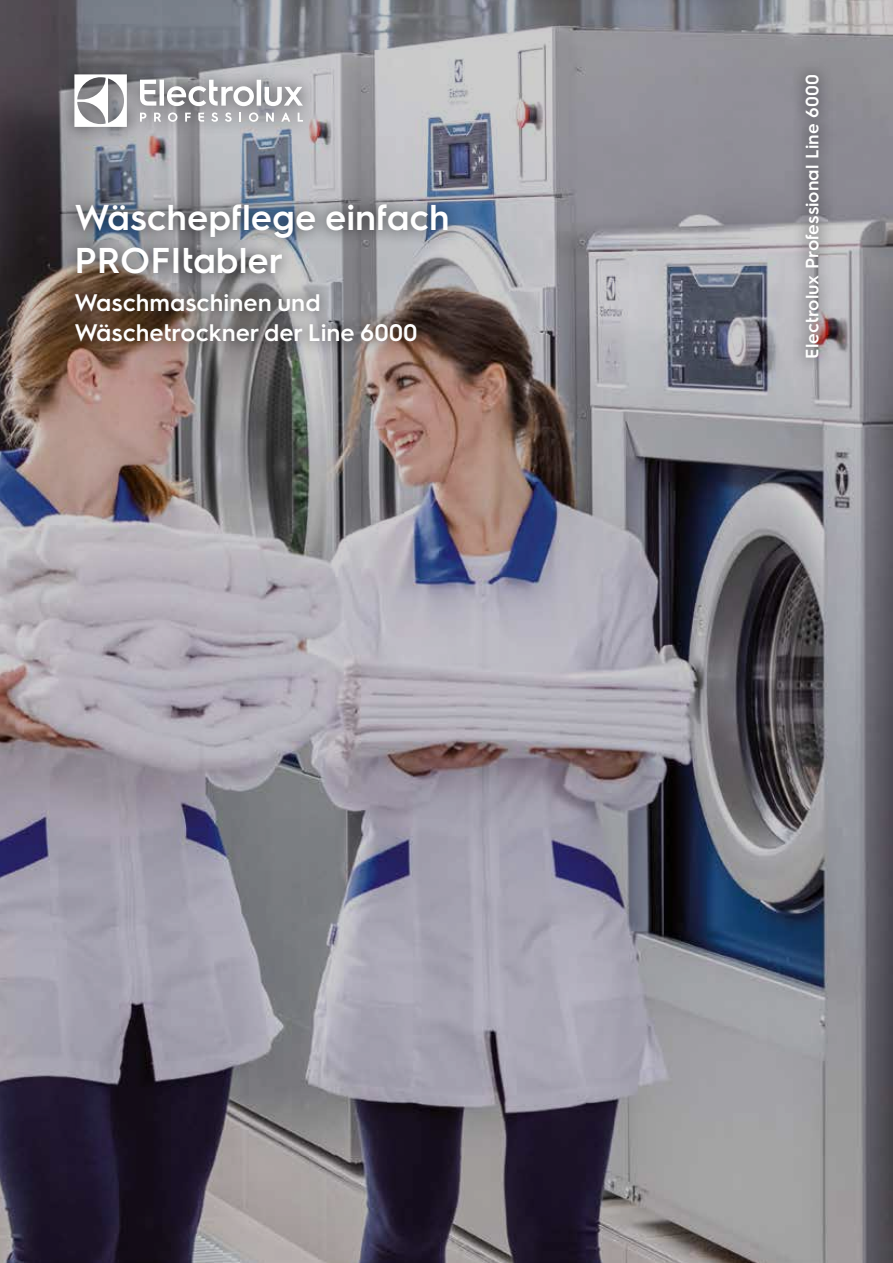
<style>
.page{position:relative;width:893px;height:1263px;background:#fff}
.page>*{position:absolute;margin:0;border:0;box-sizing:border-box;transform-origin:0 0}
.t1{font:600 36px/43.2px "Electrolux Sans";color:#fff}
.t2{font:600 24px/30px "Electrolux Sans";color:#fff}
.t3{font:600 18px "Electrolux Sans";color:#fff}
</style>
<div class="page">
<img style="left:0;top:0;width:893px;height:1263px">
<div style="left:790px;top:60px;width:44px;height:313px;background:#000;opacity:.7"></div>
<div style="left:61px;top:190px;width:402px;height:99px;background:#000;opacity:.7"></div>
<div style="left:61px;top:279px;width:371px;height:77px;background:#000;opacity:.7"></div>
<div style="left:59px;top:59px;width:257px;height:84px;background:#000;opacity:.7"></div>
<svg style="left:74px;top:74px;width:53px;height:53px"></svg>
<svg style="left:140px;top:80px;width:163px;height:26px"></svg>
<svg style="left:298px;top:113px;width:5px;height:9px"></svg>
<svg style="left:249px;top:112px;width:9px;height:10px"></svg>
<svg style="left:239px;top:113px;width:2px;height:9px"></svg>
<svg style="left:225px;top:112px;width:7px;height:10px"></svg>
<svg style="left:211px;top:112px;width:7px;height:10px"></svg>
<svg style="left:198px;top:113px;width:6px;height:9px"></svg>
<svg style="left:185px;top:113px;width:6px;height:9px"></svg>
<svg style="left:168px;top:112px;width:9px;height:10px"></svg>
<svg style="left:154px;top:113px;width:7px;height:9px"></svg>
<svg style="left:140px;top:113px;width:6px;height:9px"></svg>
<svg style="left:281px;top:113px;width:9px;height:9px"></svg>
<svg style="left:266px;top:113px;width:8px;height:9px"></svg>
<h1 class="t1" style="left:74px;top:194px;width:377px">Wäschepflege einfach<br>PROFItabler</h1>
<p class="t2" style="left:74px;top:286px;width:345px">Waschmaschinen und<br>Wäschetrockner der Line 6000</p>
<p class="t3" style="left:800px;top:359px;width:286px;rotate:-90deg">Electrolux Professional Line 6000</p>
</div>
